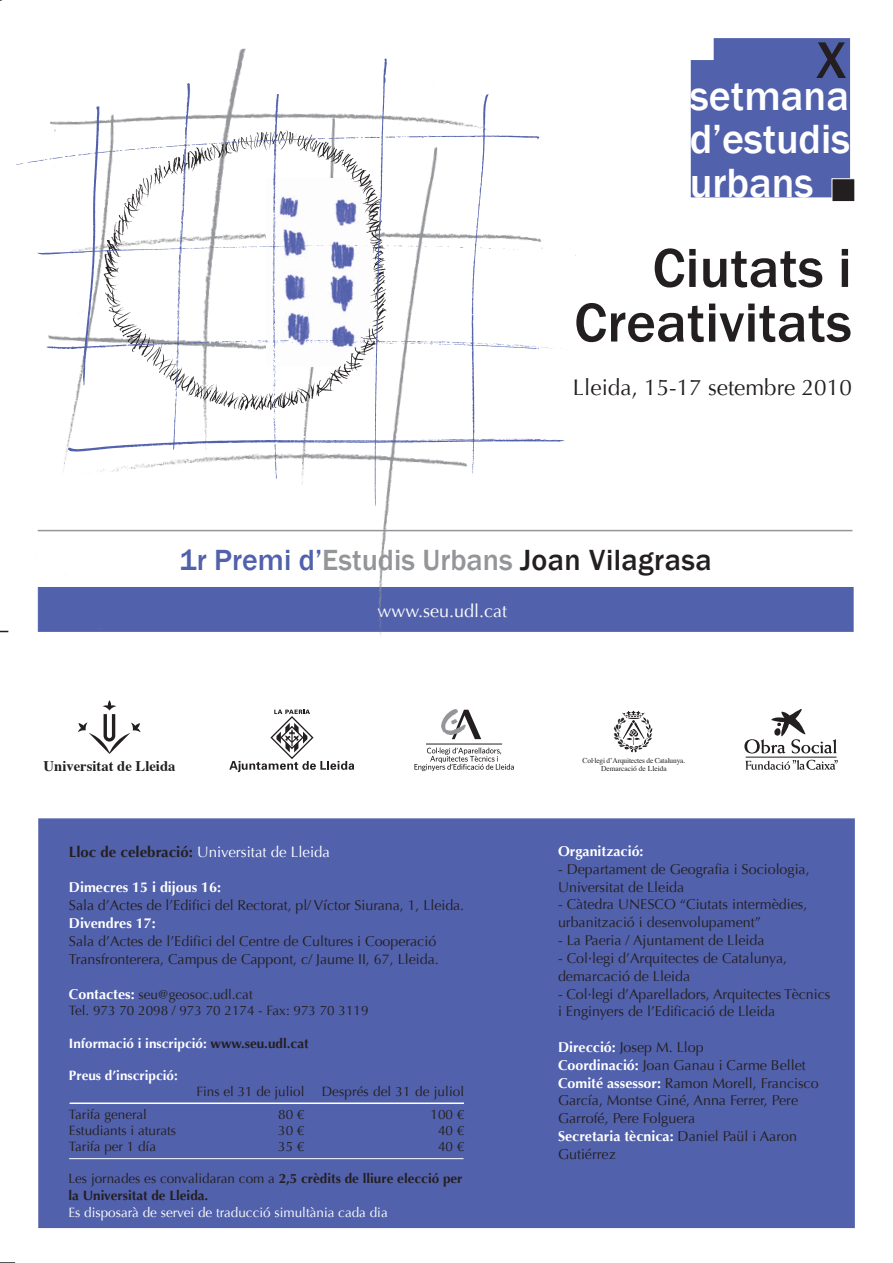
<style>
.page{position:relative;width:893px;height:1263px;background:#fff}
.page>*{position:absolute;margin:0;border:0;box-sizing:border-box;transform-origin:0 0}
.t1{font:500 57px/54.6px "Franklin Gothic";color:#231f20;text-align:right}
.t2{font:500 53.4px "Franklin Gothic";color:#231f20}
.t3{font:500 42px/43.5px "Franklin Gothic";color:#fff;text-align:justify}
.t4{font:500 30px "Franklin Gothic";color:#939598}
.t5{font:22.5px "Optima";color:#231f20}
.t6{font:18px "Optima";color:#fff}
.t7{font:15px "Optima";color:#fff}
.t8{font:700 14.7px "Times";color:#231f20}
.t9{font:14.25px/17.9px "Optima";color:#231f20}
.t10{font:700 14.25px "Optima";color:#fff}
.t11{font:13.5px/16.2px "Optima";color:#231f20}
.t12{font:700 13.5px/16.8px "Optima";color:#231f20}
.t13{font:700 13.5px "Optima";color:#fff}
.t14{font:13.5px "Optima";color:#fff}
.t15{font:7.5px/7.5px "Times";letter-spacing:-.025em;color:#231f20;text-align:center}
.s1{color:#5261ac}
.s2{color:#231f20}
.s3{font-weight:700;color:#231f20}
.s4{font-weight:700;font-size:14.25px;color:#fff}
.s5{font-weight:400}
.s6{font-weight:700;color:#fff}
</style>
<div class="page">
<div style="left:38px;top:818px;width:817px;height:410px;background:#5261ac;border:2px solid #5261ac"></div>
<svg style="left:0;top:1262px;width:15px;height:1px"></svg>
<div style="left:38px;top:587px;width:815px;height:45px;background:#5261ac;border:1px solid #5261ac"></div>
<div style="left:690px;top:38px;width:161px;height:160px;background:#5261ac"></div>
<div style="left:831px;top:178px;width:24px;height:24px;background:#231f20;border:1px solid #fff"></div>
<img style="left:0;top:48px;width:564px;height:586px">
<img style="left:12px;top:59px;width:564px;height:447px">
<hr style="left:70px;top:1102px;width:394px;height:2px;background:#fff">
<hr style="left:69px;top:1158px;width:395px;height:1px;background:#fff">
<hr style="left:38px;top:530px;width:814px;height:1px;background:#939598">
<svg style="left:78px;top:700px;width:63px;height:54px"></svg>
<svg style="left:229px;top:710px;width:125px;height:62px"></svg>
<svg style="left:614px;top:711px;width:38px;height:41px"></svg>
<hr style="left:426px;top:744px;width:76px;height:1px;background:#231f20">
<svg style="left:414px;top:747px;width:100px;height:24px"></svg>
<svg style="left:441px;top:709px;width:40px;height:30px"></svg>
<hr style="left:746px;top:757px;width:90px;height:1px;background:#231f20">
<svg style="left:745px;top:760px;width:93px;height:10px"></svg>
<svg style="left:744px;top:709px;width:93px;height:44px"></svg>
<h2 class="t2" style="left:816px;top:29px;width:32px">X</h2>
<h3 class="t3" style="left:690px;top:73px;width:162px">setmana d’estudis urbans</h3>
<h1 class="t1" style="left:574px;top:240px;width:279px">Ciutats i<br>Creativitats</h1>
<h3 class="t5" style="left:573px;top:374px;width:280px">Lleida, 15-17 setembre 2010</h3>
<h3 class="t4" style="left:179px;top:542px;width:534px"><span class="s1">1r Premi d’</span>Estudis Urbans <span class="s2">Joan Vilagrasa</span></h3>
<p class="t6" style="left:377px;top:601px;width:131px">www.seu.udl.cat</p>
<p class="t8" style="left:44px;top:759px;width:133px">Universitat de Lleida</p>
<p class="t15" style="left:583px;top:757px;width:104px">Col·legi d’Arquitectes de Catalunya.<br>Demarcació de Lleida</p>
<p class="t7" style="left:69px;top:843px;width:263px"><span class="s3">Lloc de celebració:</span> Universitat de Lleida</p>
<p class="t10" style="left:69px;top:879px;width:154px">Dimecres 15 i dijous 16:</p>
<p class="t9" style="left:69px;top:896px;width:397px">Sala d’Actes de l’Edifici del Rectorat, pl/ Víctor Siurana, 1, Lleida.</p>
<p class="t10" style="left:69px;top:915px;width:88px">Divendres 17:</p>
<p class="t9" style="left:69px;top:932px;width:371px">Sala d’Actes de l’Edifici del Centre de Cultures i Cooperació<br>Transfronterera, Campus de Cappont, c/ Jaume II, 67, Lleida.</p>
<p class="t11" style="left:69px;top:987px;width:301px"><span class="s4">Contactes:</span> seu@geosoc.udl.cat<br>Tel. 973 70 2098 / 973 70 2174 - Fax: 973 70 3119</p>
<p class="t13" style="left:69px;top:1035px;width:241px">Informació i inscripció: <span class="s2">www.seu.udl.cat</span></p>
<p class="t13" style="left:69px;top:1068px;width:110px">Preus d’inscripció:</p>
<p class="t11" style="left:197px;top:1084px;width:109px">Fins el 31 de juliol</p>
<p class="t11" style="left:322px;top:1084px;width:144px">Després del 31 de juliol</p>
<p class="t11" style="left:69px;top:1106px;width:80px">Tarifa general</p>
<p class="t11" style="left:278px;top:1106px;width:28px">80 €</p>
<p class="t11" style="left:430px;top:1106px;width:35px">100 €</p>
<p class="t11" style="left:69px;top:1123px;width:109px">Estudiants i aturats</p>
<p class="t11" style="left:278px;top:1123px;width:28px">30 €</p>
<p class="t11" style="left:438px;top:1123px;width:28px">40 €</p>
<p class="t11" style="left:69px;top:1139px;width:89px">Tarifa per 1 día</p>
<p class="t11" style="left:278px;top:1139px;width:28px">35 €</p>
<p class="t11" style="left:438px;top:1139px;width:28px">40 €</p>
<p class="t12" style="left:68px;top:1170px;width:395px"><span class="s5">Les jornades es convalidaran com a</span> 2,5 crèdits de lliure elecció per la Universitat de Lleida.</p>
<p class="t14" style="left:68px;top:1204px;width:321px">Es disposarà de servei de traducció simultània cada dia</p>
<p class="t10" style="left:558px;top:843px;width:87px">Organització:</p>
<p class="t9" style="left:558px;top:860px;width:253px">- Departament de Geografia i Sociologia,<br>Universitat de Lleida</p>
<p class="t9" style="left:558px;top:896px;width:251px">- Càtedra UNESCO “Ciutats intermèdies, urbanització i desenvolupament”</p>
<p class="t9" style="left:558px;top:931px;width:208px">- La Paeria / Ajuntament de Lleida</p>
<p class="t9" style="left:558px;top:949px;width:231px">- Col·legi d’Arquitectes de Catalunya, demarcació de Lleida</p>
<p class="t9" style="left:558px;top:985px;width:274px">- Col·legi d’Aparelladors, Arquitectes Tècnics i Enginyers de l’Edificació de Lleida</p>
<p class="t9" style="left:558px;top:1038px;width:262px"><span class="s6">Direcció:</span> Josep M. Llop<br><span class="s6">Coordinació:</span> Joan Ganau i Carme Bellet<br><span class="s6">Comité assessor:</span> Ramon Morell, Francisco<br>García, Montse Giné, Anna Ferrer, Pere<br>Garrofé, Pere Folguera<br><span class="s6">Secretaria tècnica:</span> Daniel Paül i Aaron<br>Gutiérrez</p>
</div>
